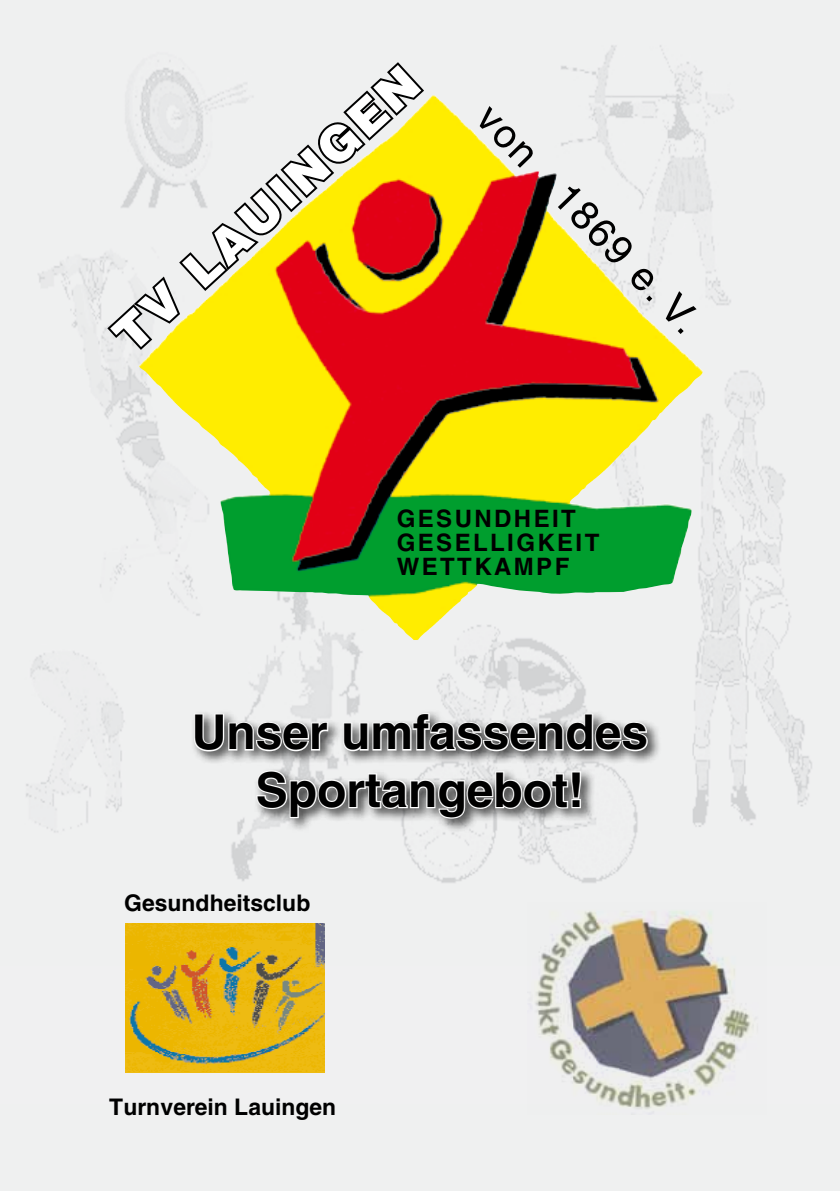
<style>
.page{position:relative;width:840px;height:1191px;background:#fff}
.page>*{position:absolute;margin:0;border:0;box-sizing:border-box;transform-origin:0 0}
.t1{font:700 48px/57.6px "Helvetica";color:#000;text-align:center}
.t2{font:900 48px "Helvetica";color:#fff}
.t3{font:40px "Helvetica";color:#000}
.t4{font:700 24px/24px "Helvetica";letter-spacing:.1em;color:#000}
.t5{font:700 22.8px "Helvetica";color:#000}
</style>
<div class="page">
<div style="left:0;top:0;width:839px;height:1191px;background:#eff0f0"></div>
<img style="left:139px;top:95px;width:553px;height:545px">
<svg style="left:104px;top:59px;width:322px;height:294px"></svg>
<div style="left:190px;top:709px;width:471px;height:124px;background:#000;opacity:.75"></div>
<svg style="left:193px;top:712px;width:136px;height:41px"></svg>
<svg style="left:342px;top:712px;width:306px;height:40px"></svg>
<svg style="left:255px;top:769px;width:327px;height:51px"></svg>
<div style="left:108px;top:886px;width:247px;height:37px;background:#eff0f0"></div>
<div style="left:103px;top:1085px;width:252px;height:38px;background:#eff0f0"></div>
<div style="left:109px;top:915px;width:223px;height:179px;background:#f0f0f1"></div>
<img style="left:126px;top:923px;width:198px;height:149px">
<img style="left:527px;top:903px;width:238px;height:211px">
<h1 class="t2" style="left:99px;top:317px;width:396px;rotate:-42deg">TV LAUINGEN</h1>
<h2 class="t3" style="left:500px;top:94px;width:302px;rotate:46deg">von 1869 e. V.</h2>
<p class="t4" style="left:396px;top:506px;width:204px">GESUNDHEIT<br>GESELLIGKEIT<br>WETTKAMPF</p>
<h1 class="t1" style="left:191px;top:703px;width:458px">Unser umfassendes<br>Sportangebot!</h1>
<p class="t5" style="left:124px;top:889px;width:187px">Gesundheitsclub</p>
<p class="t5" style="left:109px;top:1093px;width:228px">Turnverein Lauingen</p>
</div>
